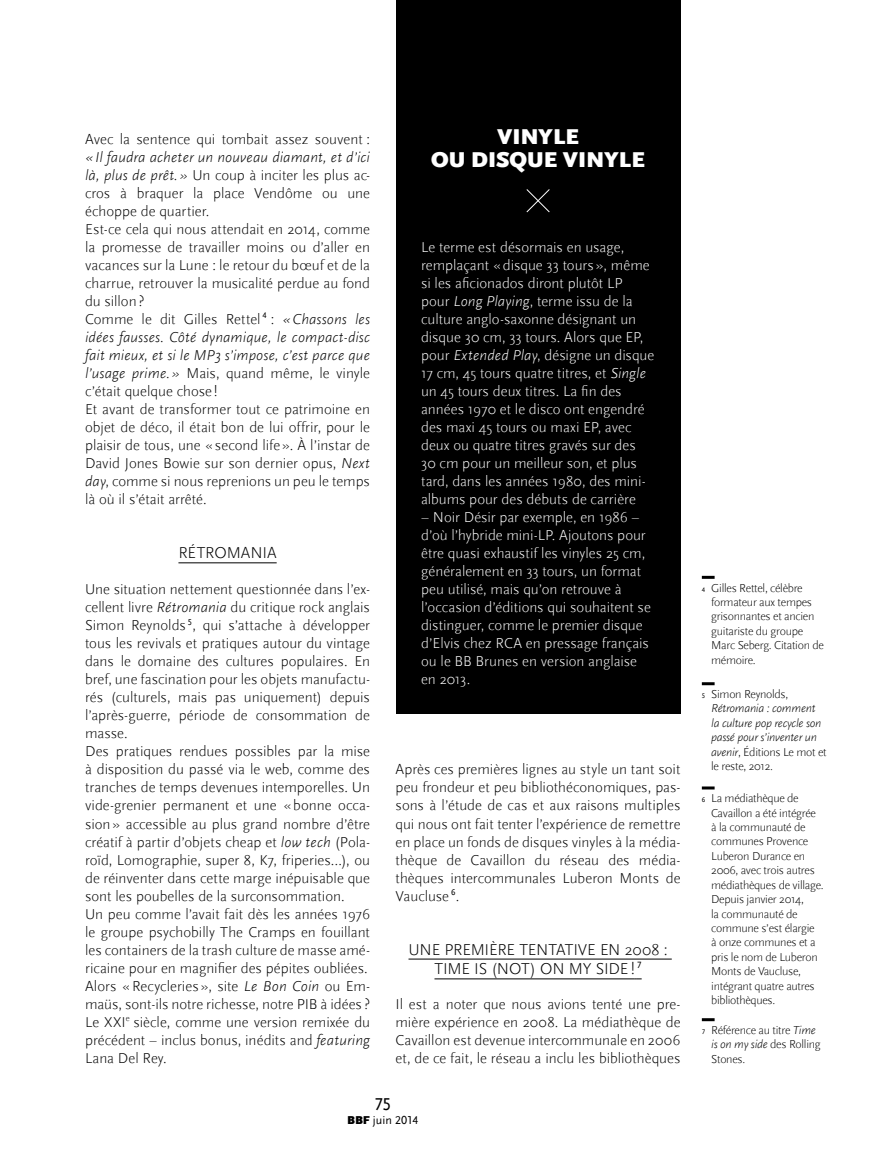
<style>
.page{position:relative;width:872px;height:1170px;background:#fff}
.page>*{position:absolute;margin:0;border:0;box-sizing:border-box;transform-origin:0 0}
.t1{font:900 22.5px/22.5px "Scala Sans";color:#fff;text-align:center}
.t2{font:18px "Scala Sans LF";color:#000}
.t3{font:300 16.5px/19.8px "Scala Sans";letter-spacing:-.01em;color:#000;text-align:center}
.t4{font:300 15px/18px "Scala Sans";color:#000}
.t5{font:300 15px/18px "Scala Sans";color:#fff}
.t6{font:300 12px/14.4px "Scala Sans";letter-spacing:-.025em;color:#000}
.t7{font:italic 300 12px/14.4px "Scala Sans";letter-spacing:-.025em;color:#000}
.t8{font:12px "Scala Sans LF";letter-spacing:.005em;color:#000}
.s1{font-style:italic}
.s2{font-family:"Scala Sans";font-weight:900}
.s3{font-family:"Scala Sans LF";font-weight:400;font-size:6.9px}
.s4{font-family:"Scala Sans LF";font-weight:400;font-style:normal;font-size:6.9px}
.s5{font-style:normal}
</style>
<div class="page">
<hr style="left:178px;top:562px;width:99px;height:1px;background:#000">
<hr style="left:408px;top:958px;width:264px;height:1px;background:#000">
<hr style="left:434px;top:978px;width:201px;height:1px;background:#000">
<svg style="left:702px;top:576px;width:12px;height:3px"></svg>
<svg style="left:702px;top:682px;width:12px;height:3px"></svg>
<svg style="left:702px;top:786px;width:12px;height:3px"></svg>
<svg style="left:702px;top:1018px;width:12px;height:3px"></svg>
<div style="left:395px;top:0;width:285px;height:713px;background:#000"></div>
<svg style="left:526px;top:189px;width:24px;height:24px"></svg>
<p class="t4" style="left:85px;top:130px;width:286px">Avec la sentence qui tombait assez souvent :</p>
<p class="t4" style="left:85px;top:148px;width:286px"><span class="s1">«Il faudra acheter un nouveau diamant, et d’ici là, plus de prêt.»</span> Un coup à inciter les plus ac&shy;cros à braquer la place Vendôme ou une échoppe de quartier.<br>Est-ce cela qui nous attendait en 2014, comme la promesse de travailler moins ou d’aller en vacances sur la Lune : le retour du bœuf et de la charrue, retrouver la musicalité perdue au fond du sillon?<br>Comme le dit Gilles Rettel <sup>4</sup> : <span class="s1">«Chassons les idées fausses. Côté dynamique, le compact-disc fait mieux, et si le MP3 s’impose, c’est parce que l’usage prime.»</span> Mais, quand même, le vinyle c’était quelque chose !<br>Et avant de transformer tout ce patrimoine en objet de déco, il était bon de lui offrir, pour le plaisir de tous, une «second life». À l’instar de David Jones Bowie sur son dernier opus, <span class="s1">Next day</span>, comme si nous reprenions un peu le temps là où il s’était arrêté.</p>
<p class="t3" style="left:178px;top:543px;width:100px">RÉTROMANIA</p>
<p class="t4" style="left:85px;top:580px;width:286px">Une situation nettement questionnée dans l’ex&shy;cellent livre <span class="s1">Rétromania</span> du critique rock anglais Simon Reynolds <sup>5</sup>, qui s’attache à développer tous les revivals et pratiques autour du vintage dans le domaine des cultures populaires. En bref, une fascination pour les objets manufactu&shy;rés (culturels, mais pas uniquement) depuis l’après-guerre, période de consommation de masse.<br>Des pratiques rendues possibles par la mise à disposition du passé via le web, comme des tranches de temps devenues intemporelles. Un vide-grenier permanent et une «bonne occa&shy;sion» accessible au plus grand nombre d’être créatif à partir d’objets cheap et <span class="s1">low tech</span> (Pola&shy;roïd, Lomographie, super 8, K7, friperies…), ou de réinventer dans cette marge inépuisable que sont les poubelles de la surconsommation.<br>Un peu comme l’avait fait dès les années 1976 le groupe psychobilly The Cramps en fouillant les containers de la trash culture de masse amé&shy;ricaine pour en magnifier des pépites oubliées.<br>Alors «Recycleries», site <span class="s1">Le Bon Coin</span> ou Em&shy;maüs, sont-ils notre richesse, notre PIB à idées ?<br>Le XXI<sup>e</sup> siècle, comme une version remixée du précédent – inclus bonus, inédits and <span class="s1">featuring </span>Lana Del Rey.</p>
<h1 class="t1" style="left:431px;top:126px;width:215px">VINYLE<br>OU DISQUE VINYLE</h1>
<p class="t5" style="left:421px;top:238px;width:235px">Le terme est désormais en usage, remplaçant «disque 33 tours», même si les aficionados diront plutôt LP pour <span class="s1">Long Playing</span>, terme issu de la culture anglo-saxonne désignant un disque 30 cm, 33 tours. Alors que EP, pour <span class="s1">Extended Play</span>, désigne un disque 17 cm, 45 tours quatre titres, et <span class="s1">Single </span>un 45 tours deux titres. La fin des années 1970 et le disco ont engendré des maxi 45 tours ou maxi EP, avec deux ou quatre titres gravés sur des 30 cm pour un meilleur son, et plus tard, dans les années 1980, des mini&shy;albums pour des débuts de carrière</p>
<p class="t5" style="left:421px;top:508px;width:231px">– Noir Désir par exemple, en 1986 – d’où l’hybride mini-LP. Ajoutons pour être quasi exhaustif les vinyles 25 cm, généralement en 33 tours, un format peu utilisé, mais qu’on retrouve à l’occasion d’éditions qui souhaitent se distinguer, comme le premier disque d’Elvis chez RCA en pressage français ou le BB Brunes en version anglaise en 2013.</p>
<p class="t4" style="left:395px;top:760px;width:286px;text-align:justify">Après ces premières lignes au style un tant soit peu frondeur et peu bibliothéconomiques, pas&shy;sons à l’étude de cas et aux raisons multiples qui nous ont fait tenter l’expérience de remettre en place un fonds de disques vinyles à la média&shy;thèque de Cavaillon du réseau des média&shy;thèques intercommunales Luberon Monts de Vaucluse <sup>6</sup>.</p>
<p class="t3" style="left:408px;top:939px;width:261px">UNE PREMIÈRE TENTATIVE EN 2008 :<br>TIME IS (NOT) ON MY SIDE! <sup>7</sup></p>
<p class="t4" style="left:395px;top:994px;width:286px;text-align:justify">Il est a noter que nous avions tenté une pre&shy;mière expérience en 2008. La médiathèque de Cavaillon est devenue intercommunale en 2006 et, de ce fait, le réseau a inclu les bibliothèques</p>
<p class="t2" style="left:374px;top:1094px;width:19px">75</p>
<p class="t8" style="left:347px;top:1113px;width:73px"><span class="s2">BBF</span> juin 2014</p>
<p class="t6" style="left:711px;top:580px;width:114px;text-indent:-9px"><span class="s3">4</span> Gilles Rettel, célèbre formateur aux tempes grisonnantes et ancien guitariste du groupe<br>Marc Seberg. Citation de mémoire.</p>
<p class="t7" style="left:711px;top:687px;width:117px;text-indent:-9px"><span class="s4">5</span> <span class="s5">Simon Reynolds,<br></span>Rétromania : comment la culture pop recycle son passé pour s’inventer un avenir<span class="s5">, Éditions Le mot et le reste, 2012.</span></p>
<p class="t6" style="left:711px;top:791px;width:114px;text-indent:-9px"><span class="s3">6</span> La médiathèque de<br>Cavaillon a été intégrée à la communauté de communes Provence<br>Luberon Durance en<br>2006, avec trois autres médiathèques de village.<br>Depuis janvier 2014,<br>la communauté de commune s’est élargie<br>à onze communes et a pris le nom de Luberon<br>Monts de Vaucluse, intégrant quatre autres bibliothèques.</p>
<p class="t6" style="left:711px;top:1022px;width:111px;text-indent:-9px"><span class="s3">7</span> Référence au titre <span class="s1">Time is on my side</span> des Rolling<br>Stones.</p>
</div>
